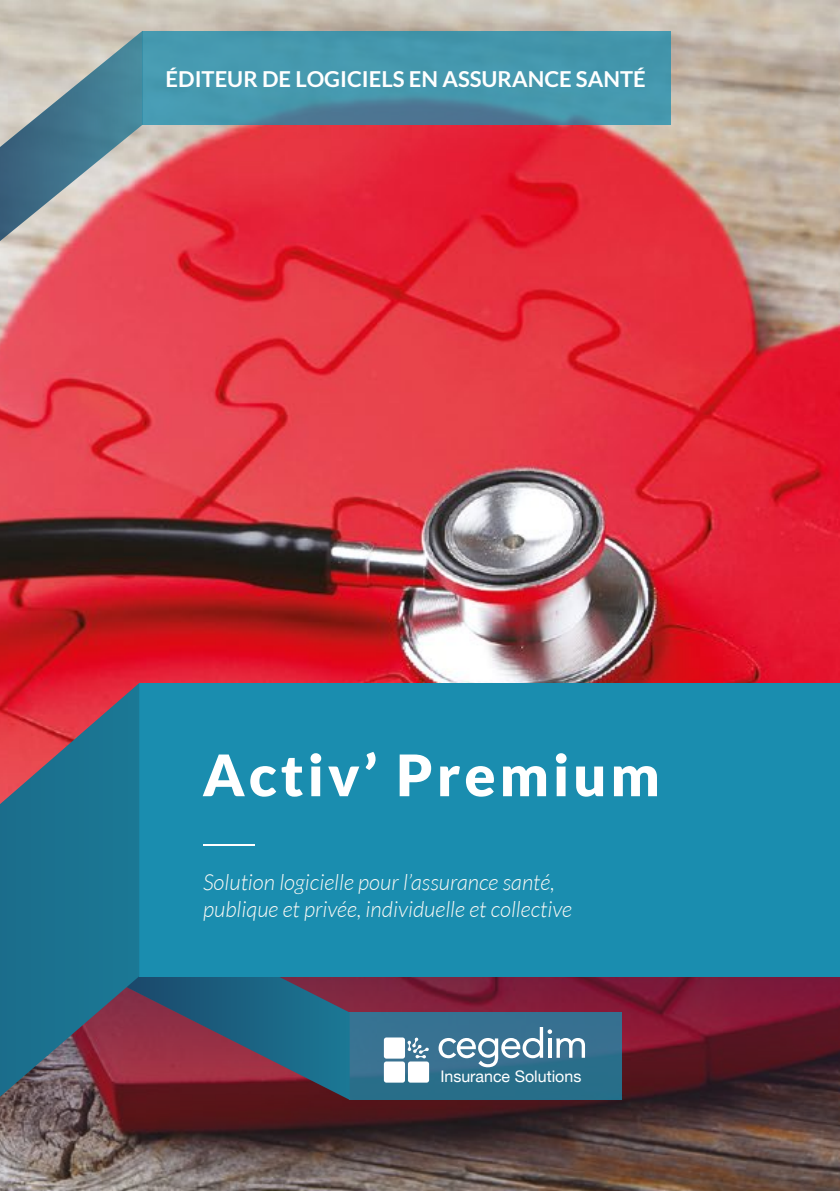
<style>
.page{position:relative;width:840px;height:1191px;background:#fff}
.page>*{position:absolute;margin:0;border:0;box-sizing:border-box;transform-origin:0 0}
.t1{font:900 57.2px "Lato";letter-spacing:.07em;color:#fff}
.t2{font:italic 300 22px/26.4px "Lato";color:#faf9f5}
.t3{font:700 22px "Lato";color:#fff}
.t4{font:16px "Helvetica Neue";color:#fff}
</style>
<div class="page">
<img style="left:0;top:0;width:839px;height:683px">
<svg style="left:139px;top:976px;width:700px;height:215px;background:#5d3238"></svg>
<div style="left:349px;top:1012px;width:272px;height:87px;background:linear-gradient(to right,#377491,#2b6d8a)"></div>
<svg style="left:139px;top:976px;width:210px;height:123px;background:#4e4860"></svg>
<div style="left:383px;top:1037px;width:22px;height:21px;background:#fff;border-radius:3px"></div>
<svg style="left:407px;top:1037px;width:22px;height:21px"></svg>
<div style="left:383px;top:1061px;width:22px;height:21px;background:#fff;border-radius:3px"></div>
<div style="left:408px;top:1061px;width:21px;height:21px;background:#fff;border-radius:3px"></div>
<svg style="left:438px;top:1027px;width:146px;height:40px"></svg>
<div style="left:139px;top:683px;width:700px;height:293px;background:#1a8daf"></div>
<hr style="left:204px;top:844px;width:50px;height:2px;background:#fff">
<svg style="left:142px;top:31px;width:528px;height:94px;background:#4593aa"></svg>
<svg style="left:0;top:265px;width:142px;height:87px;background:#e75e69"></svg>
<svg style="left:0;top:31px;width:142px;height:234px;background:#9b979e"></svg>
<svg style="left:0;top:683px;width:139px;height:508px;background:#516377"></svg>
<p class="t3" style="left:165px;top:66px;width:481px">ÉDITEUR DE LOGICIELS EN ASSURANCE SANTÉ</p>
<h1 class="t1" style="left:202px;top:741px;width:458px">Activ’ Premium</h1>
<p class="t2" style="left:203px;top:870px;width:370px">Solution logicielle pour l’assurance santé, publique et privée, individuelle et collective</p>
<p class="t4" style="left:440px;top:1065px;width:142px">Insurance Solutions</p>
</div>
